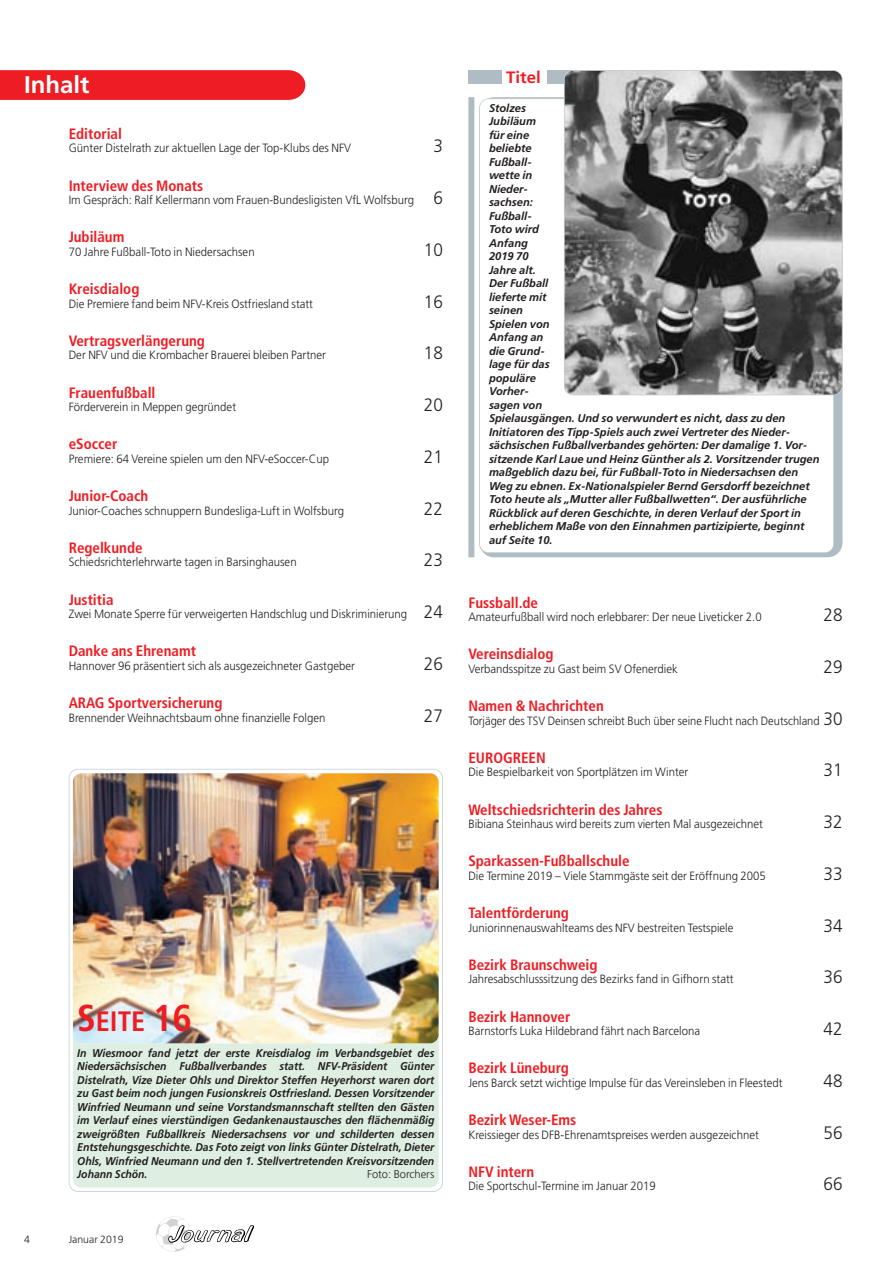
<style>
.page{position:relative;width:894px;height:1263px;background:#fff}
.page>*{position:absolute;margin:0;border:0;box-sizing:border-box;transform-origin:0 0}
.t1{font:700 condensed 28.05px "Frutiger";color:#ee1d23}
.t2{font:700 24px "Frutiger";color:#fff}
.t3{font:300 18px "Frutiger";color:#231f20;scale:.95 1}
.t4{font:700 16.5px "Frutiger";color:#ee1d23}
.t5{font:700 condensed 15px "Frutiger";color:#ee1d23}
.t6{font:300 12px "Frutiger";color:#231f20;scale:.95 1}
.t7{font:300 12px "Frutiger";color:#231f20;scale:.93 1}
.t8{font:italic 700 11.25px/13.5px "Frutiger";color:#231f20}
.t9{font:italic 700 11.25px/13.5px "Frutiger";color:#231f20;text-align:justify;scale:.93 1}
.t10{font:300 11.25px "Frutiger";color:#231f20}
.t11{font:300 10.5px "Frutiger";color:#231f20}
.s1{font-size:18px}
.s2{font-size:37.35px}
</style>
<div class="page">
<img style="left:156px;top:1216px;width:36px;height:36px;border-radius:50%">
<svg style="left:168px;top:1225px;width:87px;height:18px"></svg>
<div style="left:468px;top:70px;width:34px;height:14px;background:#b0bcc3"></div>
<div style="left:548px;top:70px;width:58px;height:14px;background:#b0bcc3"></div>
<div style="left:468px;top:97px;width:6px;height:460px;background:#b0bcc3"></div>
<svg style="left:1px;top:70px;width:304px;height:30px;background:#ee2026"></svg>
<img style="left:564px;top:71px;width:278px;height:324px;border-radius:9px">
<div style="left:564px;top:70px;width:279px;height:325px;border:2px solid #c2cbd1;border-radius:9px"></div>
<div style="left:69px;top:769px;width:374px;height:423px;border:2px solid #c2cbd1;border-radius:9px"></div>
<div style="left:73px;top:773px;width:366px;height:415px;background:#deefe2;border-radius:9px"></div>
<img style="left:73px;top:773px;width:366px;height:270px;border-radius:9px">
<h2 class="t2" style="left:24px;top:75px;width:67px">Inhalt</h2>
<p class="t5" style="left:69px;top:128px;width:55px">Editorial</p>
<p class="t6" style="left:69px;top:143px;width:299px">Günter Distelrath zur aktuellen Lage der Top-Klubs des NFV</p>
<h3 class="t3" style="left:433px;top:139px;width:12px">3</h3>
<p class="t5" style="left:69px;top:179px;width:136px">Interview des Monats</p>
<p class="t6" style="left:69px;top:195px;width:395px">Im Gespräch: Ralf Kellermann vom Frauen-Bundesligisten VfL Wolfsburg <span class="s1">6</span></p>
<p class="t5" style="left:69px;top:231px;width:57px">Jubiläum</p>
<p class="t6" style="left:69px;top:247px;width:197px">70 Jahre Fußball-Toto in Niedersachsen</p>
<h3 class="t3" style="left:424px;top:242px;width:22px">10</h3>
<p class="t5" style="left:69px;top:283px;width:72px">Kreisdialog</p>
<p class="t6" style="left:69px;top:299px;width:259px">Die Premiere fand beim NFV-Kreis Ostfriesland statt</p>
<h3 class="t3" style="left:424px;top:294px;width:22px">16</h3>
<p class="t5" style="left:69px;top:335px;width:138px">Vertragsverlängerung</p>
<p class="t6" style="left:69px;top:350px;width:272px">Der NFV und die Krombacher Brauerei bleiben Partner</p>
<h3 class="t3" style="left:424px;top:346px;width:22px">18</h3>
<p class="t5" style="left:69px;top:386px;width:88px">Frauenfußball</p>
<p class="t6" style="left:69px;top:402px;width:178px">Förderverein in Meppen gegründet</p>
<h3 class="t3" style="left:424px;top:398px;width:22px">20</h3>
<p class="t5" style="left:69px;top:438px;width:50px">eSoccer</p>
<p class="t6" style="left:69px;top:454px;width:276px">Premiere: 64 Vereine spielen um den NFV-eSoccer-Cup</p>
<h3 class="t3" style="left:424px;top:449px;width:22px">21</h3>
<p class="t5" style="left:69px;top:490px;width:81px">Junior-Coach</p>
<p class="t6" style="left:69px;top:506px;width:292px">Junior-Coaches schnuppern Bundesliga-Luft in Wolfsburg</p>
<h3 class="t3" style="left:424px;top:501px;width:22px">22</h3>
<p class="t5" style="left:69px;top:542px;width:75px">Regelkunde</p>
<p class="t6" style="left:69px;top:557px;width:241px">Schiedsrichterlehrwarte tagen in Barsinghausen</p>
<h3 class="t3" style="left:424px;top:553px;width:22px">23</h3>
<p class="t5" style="left:69px;top:593px;width:46px">Justitia</p>
<p class="t6" style="left:69px;top:609px;width:395px">Zwei Monate Sperre für verweigerten Handschlug und Diskriminierung <span class="s1">24</span></p>
<p class="t5" style="left:69px;top:645px;width:129px">Danke ans Ehrenamt</p>
<p class="t6" style="left:69px;top:661px;width:303px">Hannover 96 präsentiert sich als ausgezeichneter Gastgeber</p>
<h3 class="t3" style="left:424px;top:656px;width:22px">26</h3>
<p class="t5" style="left:69px;top:697px;width:155px">ARAG Sportversicherung</p>
<p class="t6" style="left:69px;top:713px;width:272px">Brennender Weihnachtsbaum ohne finanzielle Folgen</p>
<h3 class="t3" style="left:424px;top:708px;width:22px">27</h3>
<h1 class="t1" style="left:77px;top:1010px;width:116px"><span class="s2">S</span>EITE <span class="s2">16</span></h1>
<p class="t9" style="left:77px;top:1047px;width:386px">In Wiesmoor fand jetzt der erste Kreisdialog im Verbandsgebiet des Niedersächsischen Fußballverbandes statt. NFV-Präsident Günter Distelrath, Vize Dieter Ohls und Direktor Steffen Heyerhorst waren dort zu Gast beim noch jungen Fusionskreis Ostfriesland. Dessen Vorsitzender Winfried Neumann und seine Vorstandsmannschaft stellten den Gästen im Verlauf eines vierstündigen Gedankenaustausches den flächenmäßig zweigrößten Fußballkreis Niedersachsens vor und schilderten dessen Entstehungsgeschichte. Das Foto zeigt von links Günter Distelrath, Dieter Ohls, Winfried Neumann und den 1. Stellvertretenden Kreisvorsitzenden Johann Schön.</p>
<p class="t10" style="left:367px;top:1170px;width:69px">Foto: Borchers</p>
<p class="t11" style="left:24px;top:1235px;width:7px">4</p>
<p class="t11" style="left:69px;top:1235px;width:56px">Januar 2019</p>
<h3 class="t4" style="left:506px;top:71px;width:36px">Titel</h3>
<p class="t8" style="left:489px;top:102px;width:332px">Stolzes<br>Jubiläum<br>für eine<br>beliebte<br>Fußball-<br>wette in<br>Nieder-<br>sachsen:<br>Fußball-<br>Toto wird<br>Anfang<br>2019 70<br>Jahre alt.<br>Der Fußball<br>lieferte mit<br>seinen<br>Spielen von<br>Anfang an<br>die Grund-<br>lage für das<br>populäre<br>Vorher-<br>sagen von<br>Spielausgängen. Und so verwundert es nicht, dass zu den<br>Initiatoren des Tipp-Spiels auch zwei Vertreter des Nieder&shy;sächsischen Fußballverbandes gehörten: Der damalige 1. Vor&shy;sitzende Karl Laue und Heinz Günther als 2. Vorsitzender trugen maßgeblich dazu bei, für Fußball-Toto in Niedersachsen den<br>Weg zu ebnen. Ex-Nationalspieler Bernd Gersdorff bezeichnet<br>Toto heute als „Mutter aller Fußballwetten“. Der ausführliche<br>Rückblick auf deren Geschichte, in deren Verlauf der Sport in erheblichem Maße von den Einnahmen partizipierte, beginnt auf Seite 10.</p>
<p class="t5" style="left:468px;top:596px;width:71px">Fussball.de</p>
<p class="t6" style="left:468px;top:612px;width:310px">Amateurfußball wird noch erlebbarer: Der neue Liveticker 2.0</p>
<h3 class="t3" style="left:824px;top:608px;width:22px">28</h3>
<p class="t5" style="left:468px;top:648px;width:87px">Vereinsdialog</p>
<p class="t6" style="left:468px;top:664px;width:222px">Verbandsspitze zu Gast beim SV Ofenerdiek</p>
<h3 class="t3" style="left:824px;top:659px;width:22px">29</h3>
<p class="t5" style="left:468px;top:700px;width:137px">Namen &amp; Nachrichten</p>
<p class="t7" style="left:468px;top:716px;width:404px">Torjäger des TSV Deinsen schreibt Buch über seine Flucht nach Deutschland <span class="s1">30</span></p>
<p class="t5" style="left:468px;top:752px;width:79px">EUROGREEN</p>
<p class="t6" style="left:468px;top:767px;width:233px">Die Bespielbarkeit von Sportplätzen im Winter</p>
<h3 class="t3" style="left:824px;top:763px;width:22px">31</h3>
<p class="t5" style="left:468px;top:803px;width:196px">Weltschiedsrichterin des Jahres</p>
<p class="t6" style="left:468px;top:819px;width:312px">Bibiana Steinhaus wird bereits zum vierten Mal ausgezeichnet</p>
<h3 class="t3" style="left:824px;top:815px;width:22px">32</h3>
<p class="t5" style="left:468px;top:855px;width:163px">Sparkassen-Fußballschule</p>
<p class="t6" style="left:468px;top:871px;width:315px">Die Termine 2019 – Viele Stammgäste seit der Eröffnung 2005</p>
<h3 class="t3" style="left:824px;top:866px;width:22px">33</h3>
<p class="t5" style="left:468px;top:907px;width:102px">Talentförderung</p>
<p class="t6" style="left:468px;top:923px;width:281px">Juniorinnenauswahlteams des NFV bestreiten Testspiele</p>
<h3 class="t3" style="left:824px;top:918px;width:22px">34</h3>
<p class="t5" style="left:468px;top:959px;width:131px">Bezirk Braunschweig</p>
<p class="t6" style="left:468px;top:974px;width:281px">Jahresabschlusssitzung des Bezirks fand in Gifhorn statt</p>
<h3 class="t3" style="left:824px;top:970px;width:22px">36</h3>
<p class="t5" style="left:468px;top:1010px;width:104px">Bezirk Hannover</p>
<p class="t6" style="left:468px;top:1026px;width:245px">Barnstorfs Luka Hildebrand fährt nach Barcelona</p>
<h3 class="t3" style="left:824px;top:1022px;width:22px">42</h3>
<p class="t5" style="left:468px;top:1062px;width:102px">Bezirk Lüneburg</p>
<p class="t6" style="left:468px;top:1078px;width:332px">Jens Barck setzt wichtige Impulse für das Vereinsleben in Fleestedt</p>
<h3 class="t3" style="left:824px;top:1073px;width:22px">48</h3>
<p class="t5" style="left:468px;top:1114px;width:109px">Bezirk Weser-Ems</p>
<p class="t6" style="left:468px;top:1130px;width:307px">Kreissieger des DFB-Ehrenamtspreises werden ausgezeichnet</p>
<h3 class="t3" style="left:824px;top:1125px;width:22px">56</h3>
<p class="t5" style="left:468px;top:1166px;width:67px">NFV intern</p>
<p class="t6" style="left:468px;top:1181px;width:199px">Die Sportschul-Termine im Januar 2019</p>
<h3 class="t3" style="left:824px;top:1177px;width:22px">66</h3>
</div>
